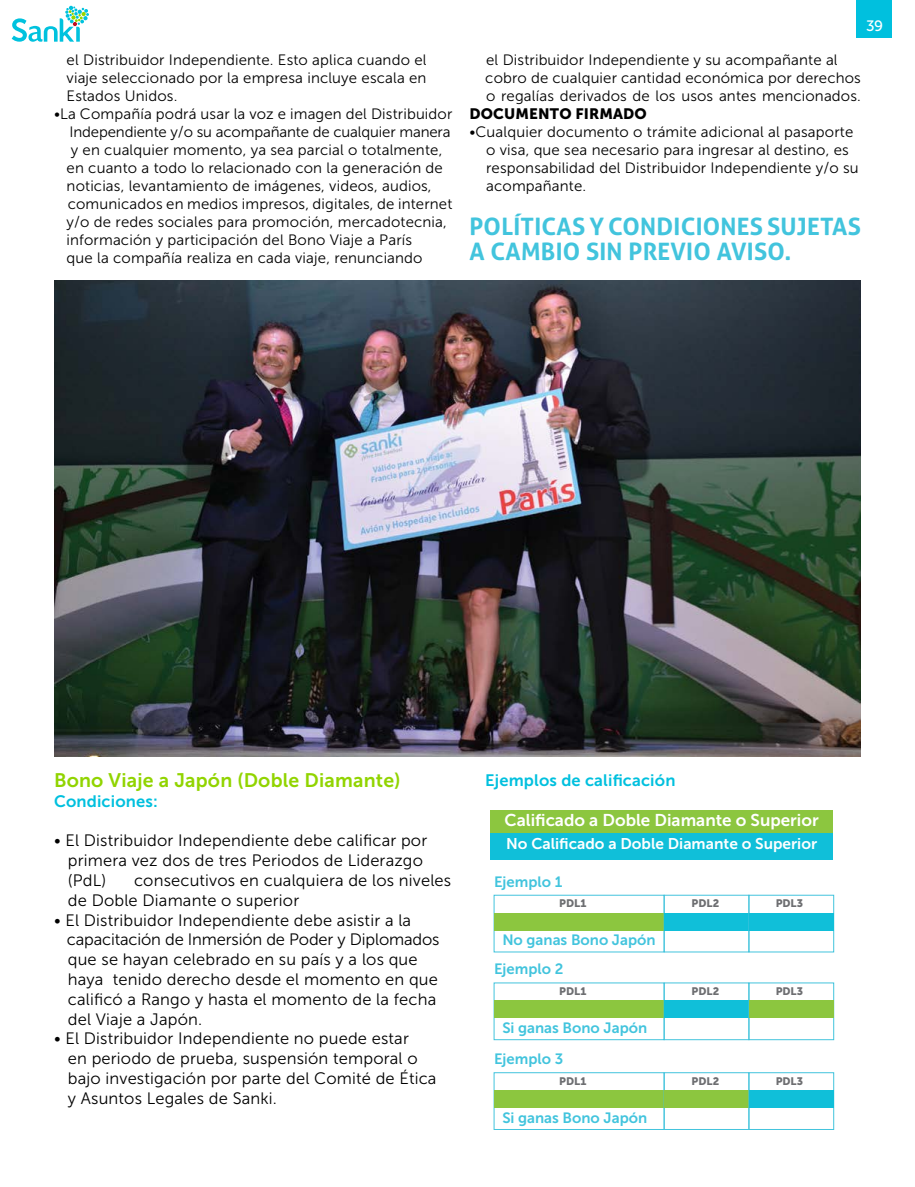
<style>
.page{position:relative;width:915px;height:1187px;background:#fff}
.page>*{position:absolute;margin:0;border:0;box-sizing:border-box;transform-origin:0 0}
.t1{font:700 24px/25.5px "Aller";letter-spacing:.01em;color:#42c4dd}
.t2{font:19.5px "Museo Sans 700";letter-spacing:.01em;color:#91d400}
.t3{font:16.95px "Museo Sans 700";color:#fff}
.t4{font:16.5px/19.8px "Museo Sans 300";letter-spacing:.01em;color:#000}
.t5{font:16.5px "Museo Sans 700";letter-spacing:.01em;color:#00c0de}
.t6{font:15.45px "Museo Sans 700";color:#fff}
.t7{font:15px/18px "Museo Sans 300";letter-spacing:.01em;color:#000}
.t8{font:15px "Museo Sans 900";letter-spacing:.01em;color:#000}
.t9{font:15px "Museo Sans 500";color:#fff}
.t10{font:14.85px "Museo Sans 700";color:#42c4dd}
.t11{font:10.8px "Museo Sans 900";color:#6d6e71}
</style>
<div class="page">
<div style="left:855px;top:0;width:36px;height:38px;background:#00c0de"></div>
<svg style="left:12px;top:6px;width:77px;height:36px"></svg>
<div style="left:490px;top:810px;width:343px;height:25px;background:#8cc63f"></div>
<div style="left:490px;top:833px;width:343px;height:26px;background:#10bfd9"></div>
<div style="left:493px;top:895px;width:171px;height:57px;border:1px solid #42c4dd"></div>
<div style="left:494px;top:912px;width:170px;height:18px;background:#8cc63f"></div>
<div style="left:663px;top:895px;width:85px;height:57px;border:1px solid #42c4dd"></div>
<div style="left:664px;top:912px;width:84px;height:18px;background:#10bfd9"></div>
<div style="left:748px;top:895px;width:85px;height:57px;border:1px solid #42c4dd"></div>
<div style="left:748px;top:912px;width:85px;height:18px;background:#10bfd9"></div>
<div style="left:494px;top:1000px;width:170px;height:17px;background:#8cc63f"></div>
<div style="left:664px;top:1000px;width:84px;height:17px;background:#10bfd9"></div>
<div style="left:748px;top:1000px;width:85px;height:17px;background:#8cc63f"></div>
<div style="left:493px;top:1072px;width:171px;height:57px;border:1px solid #42c4dd"></div>
<div style="left:494px;top:1090px;width:170px;height:17px;background:#8cc63f"></div>
<div style="left:663px;top:1072px;width:85px;height:57px;border:1px solid #42c4dd"></div>
<div style="left:664px;top:1090px;width:84px;height:17px;background:#8cc63f"></div>
<div style="left:748px;top:1072px;width:85px;height:57px;border:1px solid #42c4dd"></div>
<div style="left:748px;top:1090px;width:85px;height:17px;background:#10bfd9"></div>
<img style="left:54px;top:280px;width:806px;height:477px">
<p class="t7" style="left:67px;top:51px;width:361px;text-align:justify">el Distribuidor Independiente. Esto aplica cuando el viaje seleccionado por la empresa incluye escala en Estados Unidos.</p>
<p class="t7" style="left:67px;top:105px;width:387px;text-indent:-13px">•La Compañía podrá usar la voz e imagen del Distribuidor Independiente y/o su acompañante de cualquier manera y en cualquier momento, ya sea parcial o totalmente, en cuanto a todo lo relacionado con la generación de noticias, levantamiento de imágenes, videos, audios, comunicados en medios impresos, digitales, de internet y/o de redes sociales para promoción, mercadotecnia, información y participación del Bono Viaje a París<br>que la compañía realiza en cada viaje, renunciando</p>
<p class="t9" style="left:865px;top:18px;width:19px">39</p>
<p class="t7" style="left:485px;top:51px;width:377px">el Distribuidor Independiente y su acompañante al cobro de cualquier cantidad económica por derechos o regalías derivados de los usos antes mencionados.</p>
<p class="t8" style="left:469px;top:105px;width:179px">DOCUMENTO FIRMADO</p>
<p class="t7" style="left:486px;top:123px;width:374px;text-indent:-17px">•Cualquier documento o trámite adicional al pasaporte o visa, que sea necesario para ingresar al destino, es responsabilidad del Distribuidor Independiente y/o su acompañante.</p>
<h1 class="t1" style="left:469px;top:213px;width:393px">POLÍTICAS Y CONDICIONES SUJETAS<br>A CAMBIO SIN PREVIO AVISO.</h1>
<h2 class="t2" style="left:54px;top:769px;width:348px">Bono Viaje a Japón (Doble Diamante)</h2>
<p class="t5" style="left:54px;top:791px;width:105px">Condiciones:</p>
<p class="t4" style="left:68px;top:830px;width:361px;text-indent:-14px">• El Distribuidor Independiente debe calificar por primera vez dos de tres Periodos de Liderazgo (PdL)</p>
<p class="t4" style="left:68px;top:870px;width:385px;text-indent:66px">consecutivos en cualquiera de los niveles de Doble Diamante o superior</p>
<p class="t4" style="left:67px;top:910px;width:374px;text-indent:-13px">• El Distribuidor Independiente debe asistir a la capacitación de Inmersión de Poder y Diplomados que se hayan celebrado en su país y a los que haya tenido derecho desde el momento en que calificó a Rango y hasta el momento de la fecha del Viaje a Japón.</p>
<p class="t4" style="left:68px;top:1028px;width:370px;text-indent:-14px">• El Distribuidor Independiente no puede estar<br>en periodo de prueba, suspensión temporal o bajo investigación por parte del Comité de Ética y Asuntos Legales de Sanki.</p>
<p class="t5" style="left:485px;top:770px;width:192px">Ejemplos de calificación</p>
<p class="t3" style="left:504px;top:811px;width:316px">Calificado a Doble Diamante o Superior</p>
<p class="t6" style="left:506px;top:834px;width:312px">No Calificado a Doble Diamante o Superior</p>
<p class="t10" style="left:494px;top:873px;width:70px">Ejemplo 1</p>
<p class="t11" style="left:559px;top:897px;width:29px">PDL1</p>
<p class="t11" style="left:691px;top:897px;width:29px">PDL2</p>
<p class="t11" style="left:775px;top:897px;width:29px">PDL3</p>
<p class="t10" style="left:502px;top:931px;width:155px">No ganas Bono Japón</p>
<p class="t11" style="left:559px;top:984px;width:29px">PDL1</p>
<p class="t11" style="left:691px;top:984px;width:29px">PDL2</p>
<p class="t11" style="left:775px;top:984px;width:29px">PDL3</p>
<p class="t10" style="left:494px;top:960px;width:71px">Ejemplo 2</p>
<p class="t10" style="left:502px;top:1019px;width:146px">Si ganas Bono Japón</p>
<p class="t10" style="left:494px;top:1050px;width:71px">Ejemplo 3</p>
<p class="t11" style="left:559px;top:1074px;width:29px">PDL1</p>
<p class="t11" style="left:691px;top:1074px;width:29px">PDL2</p>
<p class="t11" style="left:775px;top:1074px;width:29px">PDL3</p>
<p class="t10" style="left:502px;top:1109px;width:146px">Si ganas Bono Japón</p>
</div>
